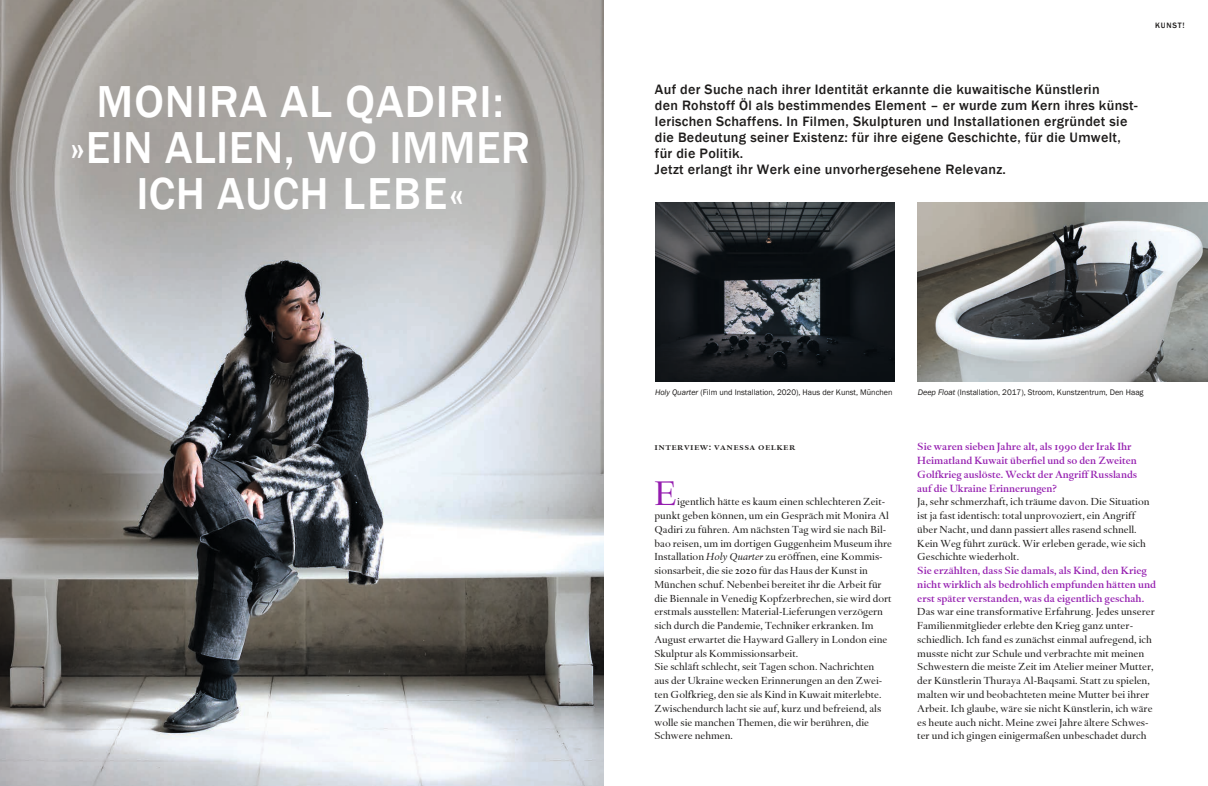
<style>
.page{position:relative;width:1208px;height:786px;background:#fff}
.page>*{position:absolute;margin:0;border:0;box-sizing:border-box;transform-origin:0 0}
.t1{font:500 46px/46px "Franklin Gothic";letter-spacing:.01em;color:#fff;text-align:center}
.t2{font:35px "Haarlemmer";color:#941caf}
.t3{font:500 14px/16px "Franklin Gothic";letter-spacing:.02em;color:#1e1c1b}
.t4{font:10.5px/13.8px "Haarlemmer";color:#1e1c1b}
.t5{font:500 10.5px/13.7px "Haarlemmer";color:#941caf}
.t6{font:9.8px "Haarlemmer MT Medium SC";letter-spacing:.05em;color:#1e1c1b}
.t7{font:8.2px "Franklin Gothic";color:#1e1c1b}
.t8{font:500 8px "Franklin Gothic";letter-spacing:.1em;color:#1e1c1b}
.s1{font-style:italic}
.s2{font-family:"Haarlemmer MT Medium SC"}
.s3{font-family:"Haarlemmer MT Medium SC";font-weight:400}
</style>
<div class="page">
<img style="left:0;top:0;width:604px;height:785px">
<img style="left:917px;top:202px;width:291px;height:179px">
<img style="left:655px;top:202px;width:239px;height:179px">
<h1 class="t1" style="left:70px;top:79px;width:461px">MONIRA AL QADIRI: »EIN ALIEN, WO IMMER<br>ICH AUCH LEBE«</h1>
<p class="t8" style="left:1155px;top:21px;width:31px">KUNST!</p>
<p class="t3" style="left:655px;top:82px;width:484px">Auf der Suche nach ihrer Identität erkannte die kuwaitische Künstlerin<br>den Rohstoff Öl als bestimmendes Element – er wurde zum Kern ihres künst&shy;lerischen Schaffens. In Filmen, Skulpturen und Installationen ergründet sie die Bedeutung seiner Existenz: für ihre eigene Geschichte, für die Umwelt, für die Politik.<br>Jetzt erlangt ihr Werk eine unvorhergesehene Relevanz.</p>
<p class="t7" style="left:655px;top:387px;width:239px"><span class="s1">Holy Quarter</span> (Film und Installation, 2020), Haus der Kunst, München</p>
<p class="t7" style="left:917px;top:387px;width:227px"><span class="s1">Deep Float</span> (Installation, 2017), Stroom, Kunstzentrum, Den Haag</p>
<p class="t6" style="left:654px;top:440px;width:142px">interview: vanessa oelker</p>
<h2 class="t2" style="left:654px;top:473px;width:24px">E</h2>
<p class="t4" style="left:654px;top:495px;width:239px;text-indent:23px">igentlich hätte es kaum einen schlechteren Zeit&shy;punkt geben können, um ein Gespräch mit Monira Al Qadiri zu führen. Am nächsten Tag wird sie nach Bil&shy;bao reisen, um im dortigen Guggenheim Museum ihre Installation <span class="s1">Holy Quarter</span> zu eröffnen, eine Kommis&shy;sionsarbeit, die sie <span class="s2">2020</span> für das Haus der Kunst in München schuf. Nebenbei bereitet ihr die Arbeit für die Biennale in Venedig Kopfzerbrechen, sie wird dort erstmals ausstellen: Material-Lieferungen verzögern sich durch die Pandemie, Techniker erkranken. Im August erwartet die Hayward Gallery in London eine Skulptur als Kommissionsarbeit.<br>Sie schläft schlecht, seit Tagen schon. Nachrichten<br>aus der Ukraine wecken Erinnerungen an den Zwei&shy;ten Golfkrieg, den sie als Kind in Kuwait miterlebte.<br>Zwischendurch lacht sie auf, kurz und befreiend, als wolle sie manchen Themen, die wir berühren, die Schwere nehmen.</p>
<p class="t5" style="left:917px;top:440px;width:221px">Sie waren sieben Jahre alt, als <span class="s3">1990</span> der Irak Ihr Heimatland Kuwait überfiel und so den Zweiten Golfkrieg auslöste. Weckt der Angriff Russlands auf die Ukraine Erinnerungen?</p>
<p class="t4" style="left:917px;top:495px;width:234px">Ja, sehr schmerzhaft, ich träume davon. Die Situation ist ja fast identisch: total unprovoziert, ein Angriff über Nacht, und dann passiert alles rasend schnell.<br>Kein Weg führt zurück. Wir erleben gerade, wie sich Geschichte wiederholt.</p>
<p class="t5" style="left:917px;top:563px;width:240px">Sie erzählten, dass Sie damals, als Kind, den Krieg nicht wirklich als bedrohlich empfunden hätten und erst später verstanden, was da eigentlich geschah.</p>
<p class="t4" style="left:917px;top:605px;width:239px">Das war eine transformative Erfahrung. Jedes unserer Familienmitglieder erlebte den Krieg ganz unter&shy;schiedlich. Ich fand es zunächst einmal aufregend, ich musste nicht zur Schule und verbrachte mit meinen Schwestern die meiste Zeit im Atelier meiner Mutter, der Künstlerin Thuraya Al-Baqsami. Statt zu spielen, malten wir und beobachteten meine Mutter bei ihrer Arbeit. Ich glaube, wäre sie nicht Künstlerin, ich wäre es heute auch nicht. Meine zwei Jahre ältere Schwes&shy;ter und ich gingen einigermaßen unbeschadet durch</p>
</div>
